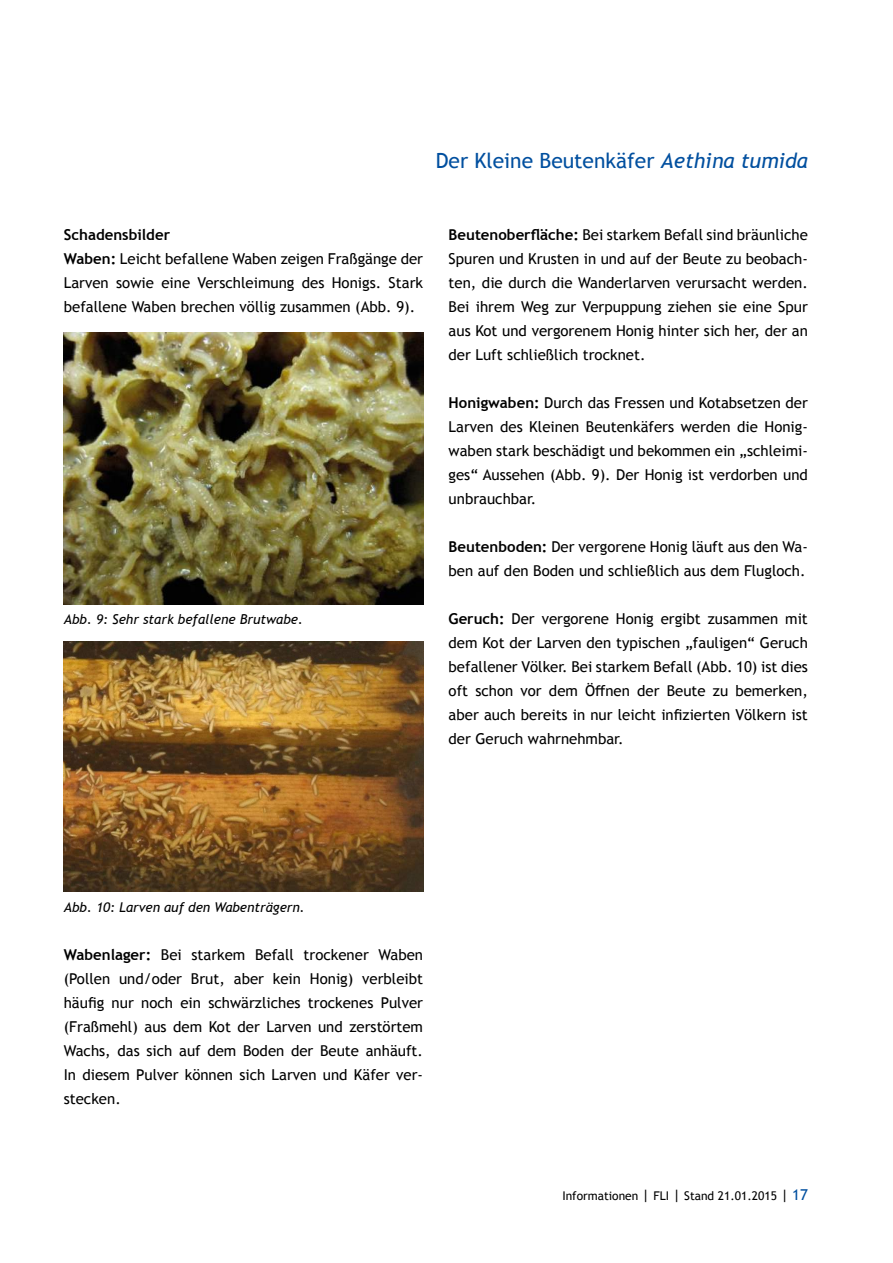
<style>
.page{position:relative;width:893px;height:1263px;background:#fff}
.page>*{position:absolute;margin:0;border:0;box-sizing:border-box;transform-origin:0 0}
.t1{font:21px "Trebuchet MS";color:#004f9f}
.t2{font:15px/24px "Trebuchet MS";color:#000;text-align:justify}
.t3{font:italic 13.5px "Trebuchet MS";color:#000}
.t4{font:12px "Trebuchet MS";color:#000}
.s1{font-style:italic}
.s2{font-weight:700}
.s3{font-size:15px}
.s4{font-size:15px;color:#004f9f}
</style>
<div class="page">
<img style="left:64px;top:333px;width:359px;height:271px">
<img style="left:64px;top:642px;width:359px;height:249px">
<h1 class="t1" style="left:436px;top:147px;width:374px">Der Kleine Beutenkäfer <span class="s1">Aethina tumida</span></h1>
<p class="t2" style="left:64px;top:223px;width:361px;text-align:left"><span class="s2">Schadensbilder<br>Waben:</span> Leicht befallene Waben zeigen Fraßgänge der Larven sowie eine Verschleimung des Honigs. Stark befallene Waben brechen völlig zusammen (Abb. 9).</p>
<p class="t3" style="left:64px;top:611px;width:241px">Abb. 9: Sehr stark befallene Brutwabe.</p>
<p class="t2" style="left:449px;top:223px;width:361px"><span class="s2">Beutenoberfläche:</span> Bei starkem Befall sind bräunliche Spuren und Krusten in und auf der Beute zu beobach&shy;ten, die durch die Wanderlarven verursacht werden.<br>Bei ihrem Weg zur Verpuppung ziehen sie eine Spur aus Kot und vergorenem Honig hinter sich her, der an der Luft schließlich trocknet.</p>
<p class="t2" style="left:449px;top:391px;width:361px"><span class="s2">Honigwaben:</span> Durch das Fressen und Kotabsetzen der Larven des Kleinen Beutenkäfers werden die Honig&shy;waben stark beschädigt und bekommen ein „schleimi&shy;ges“ Aussehen (Abb. 9). Der Honig ist verdorben und unbrauchbar.</p>
<p class="t2" style="left:449px;top:535px;width:361px"><span class="s2">Beutenboden:</span> Der vergorene Honig läuft aus den Wa&shy;ben auf den Boden und schließlich aus dem Flugloch.</p>
<p class="t2" style="left:449px;top:607px;width:361px"><span class="s2">Geruch:</span> Der vergorene Honig ergibt zusammen mit dem Kot der Larven den typischen „fauligen“ Geruch befallener Völker. Bei starkem Befall (Abb. 10) ist dies oft schon vor dem Öffnen der Beute zu bemerken, aber auch bereits in nur leicht infizierten Völkern ist der Geruch wahrnehmbar.</p>
<p class="t3" style="left:64px;top:899px;width:243px">Abb. 10: Larven auf den Wabenträgern.</p>
<p class="t2" style="left:64px;top:943px;width:361px"><span class="s2">Wabenlager:</span> Bei starkem Befall trockener Waben (Pollen und/oder Brut, aber kein Honig) verbleibt häufig nur noch ein schwärzliches trockenes Pulver (Fraßmehl) aus dem Kot der Larven und zerstörtem Wachs, das sich auf dem Boden der Beute anhäuft.<br>In diesem Pulver können sich Larven und Käfer ver&shy;stecken.</p>
<p class="t4" style="left:562px;top:1188px;width:247px">Informationen <span class="s3">|</span> FLI <span class="s3">|</span> Stand 21.01.2015 <span class="s3">|</span> <span class="s4">17</span></p>
</div>
